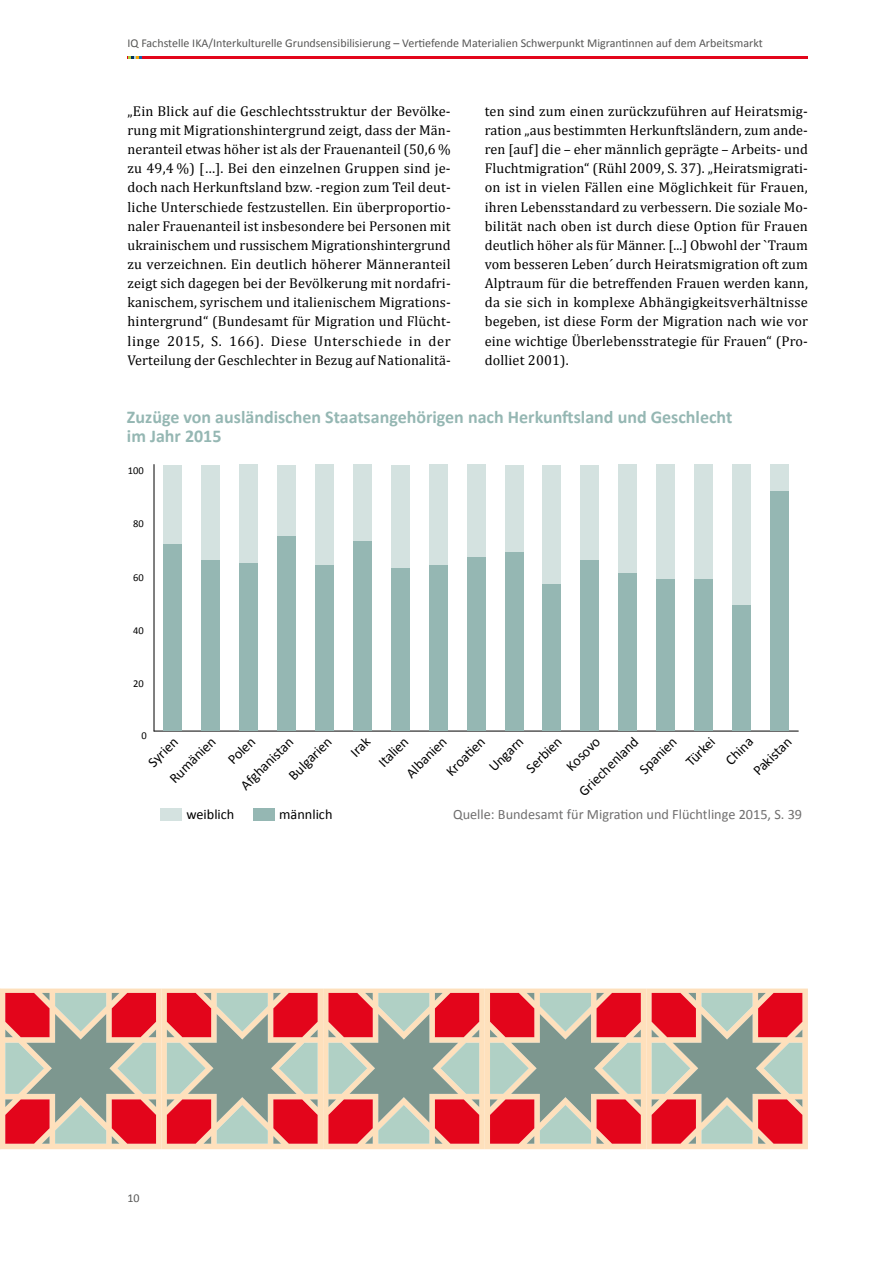
<style>
.page{position:relative;width:893px;height:1263px;background:#fff}
.page>*{position:absolute;margin:0;border:0;box-sizing:border-box;transform-origin:0 0}
.t1{font:700 18px/19.5px "Calibri";color:#95b7b3}
.t2{font:14.25px/19.2px "Cambria";letter-spacing:.01em;color:#000;text-align:justify}
.t3{font:14.25px/26.5px "Calibri";color:#000}
.t4{font:14.25px "Calibri";color:#706f6f}
.t5{font:12px "Calibri";color:#575756}
.t6{font:10.5px "Calibri";color:#000}
</style>
<div class="page">
<hr style="left:128px;top:56px;width:680px;height:3px;background:#e3051b">
<svg style="left:128px;top:56px;width:14px;height:3px"></svg>
<hr style="left:154px;top:731px;width:644px;height:1px;background:#000">
<hr style="left:154px;top:464px;width:1px;height:267px;background:#000">
<div style="left:164px;top:464px;width:18px;height:80px;background:#d4e2e0"></div>
<div style="left:202px;top:464px;width:18px;height:96px;background:#d4e2e0"></div>
<div style="left:240px;top:464px;width:18px;height:99px;background:#d4e2e0"></div>
<div style="left:278px;top:464px;width:18px;height:72px;background:#d4e2e0"></div>
<div style="left:315px;top:464px;width:19px;height:102px;background:#d4e2e0"></div>
<div style="left:353px;top:464px;width:19px;height:78px;background:#d4e2e0"></div>
<div style="left:391px;top:464px;width:18px;height:104px;background:#d4e2e0"></div>
<div style="left:429px;top:464px;width:18px;height:102px;background:#d4e2e0"></div>
<div style="left:467px;top:464px;width:18px;height:94px;background:#d4e2e0"></div>
<div style="left:505px;top:464px;width:18px;height:88px;background:#d4e2e0"></div>
<div style="left:543px;top:464px;width:18px;height:120px;background:#d4e2e0"></div>
<div style="left:581px;top:464px;width:18px;height:96px;background:#d4e2e0"></div>
<div style="left:619px;top:464px;width:18px;height:110px;background:#d4e2e0"></div>
<div style="left:657px;top:464px;width:18px;height:115px;background:#d4e2e0"></div>
<div style="left:694px;top:464px;width:19px;height:115px;background:#d4e2e0"></div>
<div style="left:732px;top:464px;width:18px;height:142px;background:#d4e2e0"></div>
<div style="left:770px;top:464px;width:18px;height:27px;background:#d4e2e0"></div>
<div style="left:164px;top:544px;width:18px;height:187px;background:#95b7b3"></div>
<div style="left:202px;top:560px;width:18px;height:171px;background:#95b7b3"></div>
<div style="left:240px;top:563px;width:18px;height:168px;background:#95b7b3"></div>
<div style="left:278px;top:536px;width:18px;height:195px;background:#95b7b3"></div>
<div style="left:315px;top:566px;width:19px;height:165px;background:#95b7b3"></div>
<div style="left:353px;top:542px;width:19px;height:189px;background:#95b7b3"></div>
<div style="left:391px;top:568px;width:18px;height:163px;background:#95b7b3"></div>
<div style="left:429px;top:566px;width:18px;height:165px;background:#95b7b3"></div>
<div style="left:467px;top:558px;width:18px;height:173px;background:#95b7b3"></div>
<div style="left:505px;top:552px;width:18px;height:179px;background:#95b7b3"></div>
<div style="left:543px;top:584px;width:18px;height:147px;background:#95b7b3"></div>
<div style="left:581px;top:560px;width:18px;height:171px;background:#95b7b3"></div>
<div style="left:619px;top:574px;width:18px;height:157px;background:#95b7b3"></div>
<div style="left:657px;top:579px;width:18px;height:152px;background:#95b7b3"></div>
<div style="left:694px;top:579px;width:19px;height:152px;background:#95b7b3"></div>
<div style="left:732px;top:606px;width:18px;height:125px;background:#95b7b3"></div>
<div style="left:770px;top:491px;width:18px;height:240px;background:#95b7b3"></div>
<div style="left:253px;top:808px;width:22px;height:12px;background:#95b7b3"></div>
<div style="left:160px;top:808px;width:22px;height:12px;background:#d4e2e0"></div>
<svg style="left:0;top:988px;width:808px;height:161px;background:#c89189"></svg>
<p class="t5" style="left:128px;top:36px;width:637px">IQ Fachstelle IKA/Interkulturelle Grundsensibilisierung – Vertiefende Materialien Schwerpunkt Migrantinnen auf dem Arbeitsmarkt</p>
<p class="t2" style="left:128px;top:101px;width:325px">„Ein Blick auf die Geschlechtsstruktur der Bevölke&shy;rung mit Migrationshintergrund zeigt, dass der Män&shy;neranteil etwas höher ist als der Frauenanteil (50,6 % zu 49,4 %) […]. Bei den einzelnen Gruppen sind je&shy;doch nach Herkunftsland bzw. -region zum Teil deut&shy;liche Unterschiede festzustellen. Ein überproportio&shy;naler Frauenanteil ist insbesondere bei Personen mit ukrainischem und russischem Migrationshintergrund zu verzeichnen. Ein deutlich höherer Männeranteil zeigt sich dagegen bei der Bevölkerung mit nordafri&shy;kanischem, syrischem und italienischem Migrations&shy;hintergrund“ (Bundesamt für Migration und Flücht&shy;linge 2015, S. 166). Diese Unterschiede in der Verteilung der Geschlechter in Bezug auf Nationalitä-</p>
<p class="t2" style="left:485px;top:101px;width:325px">ten sind zum einen zurückzuführen auf Heiratsmig&shy;ration „aus bestimmten Herkunftsländern, zum ande&shy;ren [auf] die – eher männlich geprägte – Arbeits- und Fluchtmigration“ (Rühl 2009, S. 37). „Heiratsmigrati&shy;on ist in vielen Fällen eine Möglichkeit für Frauen, ihren Lebensstandard zu verbessern. Die soziale Mo&shy;bilität nach oben ist durch diese Option für Frauen deutlich höher als für Männer. [...] Obwohl der `Traum vom besseren Leben´ durch Heiratsmigration oft zum Alptraum für die betreffenden Frauen werden kann, da sie sich in komplexe Abhängigkeitsverhältnisse begeben, ist diese Form der Migration nach wie vor eine wichtige Überlebensstrategie für Frauen“ (Pro&shy;dolliet 2001).</p>
<p class="t1" style="left:127px;top:407px;width:607px">Zuzüge von ausländischen Staatsangehörigen nach Herkunftsland und Geschlecht im Jahr 2015</p>
<p class="t6" style="left:128px;top:464px;width:17px">100</p>
<p class="t6" style="left:133px;top:517px;width:12px">80</p>
<p class="t6" style="left:133px;top:570px;width:12px">60</p>
<p class="t6" style="left:133px;top:624px;width:12px">40</p>
<p class="t6" style="left:133px;top:677px;width:12px">20</p>
<p class="t6" style="left:142px;top:729px;width:7px">0</p>
<p class="t3" style="left:282px;top:768px;width:56px;rotate:-45deg">Bulgarien</p>
<p class="t3" style="left:343px;top:745px;width:23px;rotate:-45deg">Irak</p>
<p class="t3" style="left:371px;top:755px;width:38px;rotate:-45deg">Italien</p>
<p class="t3" style="left:572px;top:784px;width:79px;rotate:-45deg">Griechenland</p>
<p class="t3" style="left:632px;top:762px;width:48px;rotate:-45deg">Spanien</p>
<p class="t3" style="left:679px;top:754px;width:36px;rotate:-45deg">Türkei</p>
<p class="t3" style="left:719px;top:753px;width:34px;rotate:-45deg">China</p>
<p class="t3" style="left:746px;top:764px;width:49px;rotate:-45deg">Pakistan</p>
<p class="t3" style="left:399px;top:766px;width:53px;rotate:-45deg">Albanien</p>
<p class="t3" style="left:439px;top:764px;width:50px;rotate:-45deg">Kroati en</p>
<p class="t3" style="left:482px;top:760px;width:44px;rotate:-45deg">Ungarn</p>
<p class="t3" style="left:519px;top:761px;width:45px;rotate:-45deg">Serbien</p>
<p class="t3" style="left:559px;top:759px;width:43px;rotate:-45deg">Kosovo</p>
<p class="t3" style="left:141px;top:755px;width:64px;rotate:-45deg">Syrien<br>Rumänien</p>
<p class="t3" style="left:221px;top:753px;width:34px;rotate:-45deg">Polen</p>
<p class="t3" style="left:234px;top:778px;width:70px;rotate:-45deg">Afghanistan</p>
<p class="t3" style="left:186px;top:801px;width:49px">weiblich</p>
<p class="t3" style="left:279px;top:801px;width:55px">männlich</p>
<p class="t4" style="left:453px;top:805px;width:351px">Quelle: Bundesamt für Migration und Flüchtlinge 2015, S. 39</p>
<p class="t5" style="left:128px;top:1190px;width:14px">10</p>
</div>
